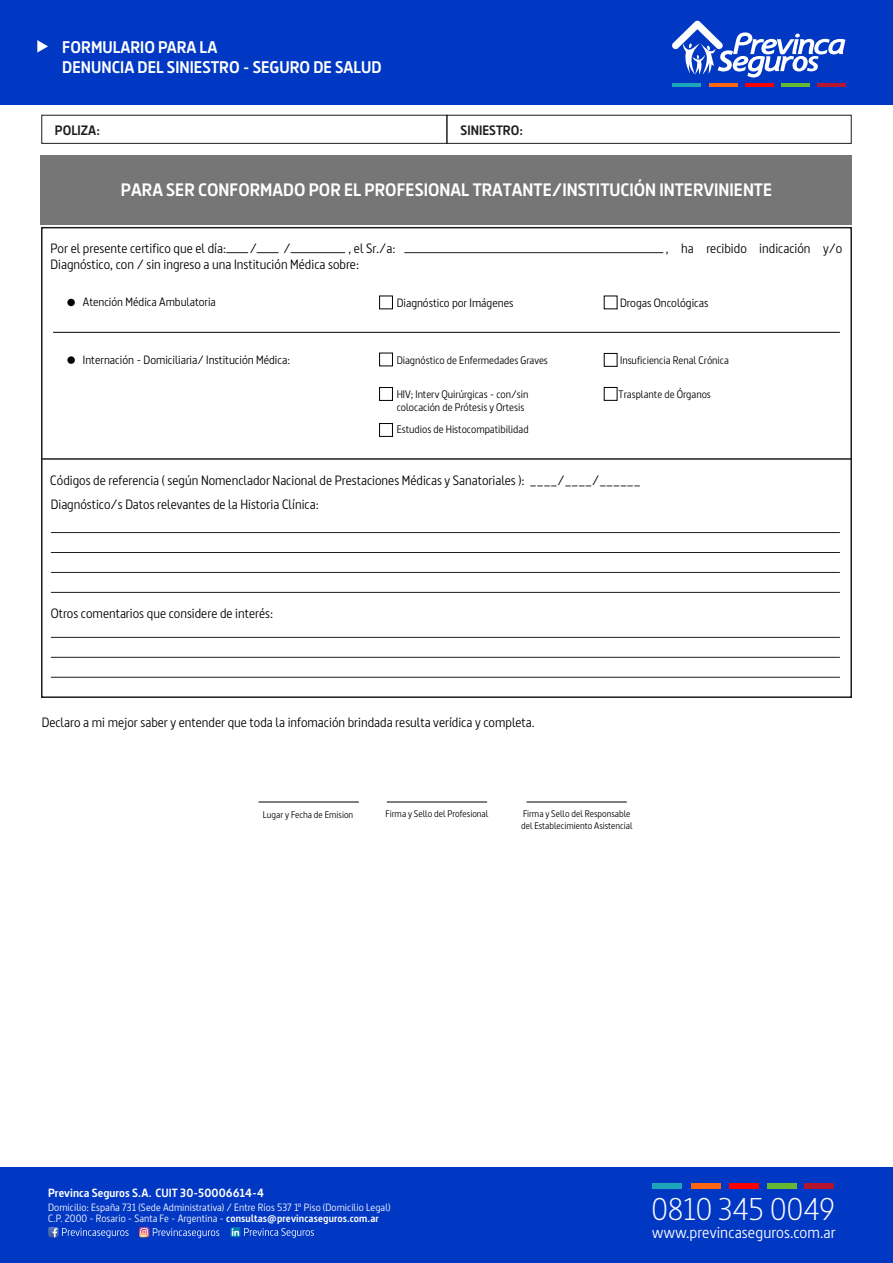
<style>
.page{position:relative;width:893px;height:1263px;background:#fff}
.page>*{position:absolute;margin:0;border:0;box-sizing:border-box;transform-origin:0 0}
.t1{font:300 31.35px "Dsignes";letter-spacing:-.005em;color:#fff}
.t2{font:700 18px "Dsignes";color:#fff}
.t3{font:700 16.8px/20.2px "Dsignes";color:#fff}
.t4{font:16.2px "Dsignes";letter-spacing:.005em;color:#fff}
.t5{font:700 13.65px "Dsignes";color:#1d1d1b}
.t6{font:13.5px/24px "Dsignes";color:#000}
.t7{font:12px "Dsignes";color:#000}
.t8{font:700 11.85px "Dsignes";letter-spacing:.005em;color:#fff}
.t9{font:10.95px/13px "Dsignes";color:#000}
.t10{font:10.5px/11.9px "Dsignes";letter-spacing:.005em;color:#fff}
.t11{font:9.6px/11.4px "Dsignes";color:#000}
.s1{font-weight:700}
</style>
<div class="page">
<div style="left:0;top:1168px;width:893px;height:95px;background:#0037c3"></div>
<div style="left:652px;top:1184px;width:30px;height:5px;background:#1da5ba"></div>
<div style="left:691px;top:1184px;width:30px;height:5px;background:#fc6612"></div>
<div style="left:729px;top:1184px;width:30px;height:5px;background:#fd0000"></div>
<div style="left:767px;top:1184px;width:30px;height:5px;background:#65b734"></div>
<div style="left:804px;top:1184px;width:30px;height:5px;background:#b31531"></div>
<svg style="left:139px;top:1227px;width:80px;height:11px"></svg>
<svg style="left:230px;top:1227px;width:10px;height:10px"></svg>
<svg style="left:232px;top:1228px;width:82px;height:10px"></svg>
<svg style="left:48px;top:1227px;width:81px;height:11px"></svg>
<div style="left:0;top:0;width:893px;height:105px;background:#0037c3"></div>
<svg style="left:672px;top:21px;width:173px;height:56px"></svg>
<hr style="left:672px;top:83px;width:28px;height:4px;background:#1aa7bc">
<hr style="left:709px;top:83px;width:28px;height:4px;background:#fe6612">
<hr style="left:745px;top:83px;width:28px;height:4px;background:#f00">
<hr style="left:781px;top:83px;width:28px;height:4px;background:#66b934">
<hr style="left:817px;top:83px;width:28px;height:4px;background:#b51632">
<svg style="left:37px;top:40px;width:11px;height:13px"></svg>
<div style="left:41px;top:155px;width:811px;height:70px;background:#767676"></div>
<div style="left:41px;top:227px;width:811px;height:471px;border:2px solid #1d1d1b"></div>
<hr style="left:258px;top:802px;width:101px;height:1px;background:#000">
<hr style="left:387px;top:802px;width:100px;height:1px;background:#000">
<hr style="left:526px;top:802px;width:101px;height:1px;background:#000">
<div style="left:67px;top:299px;width:8px;height:7px;background:#000;border-radius:50%"></div>
<div style="left:379px;top:296px;width:14px;height:13px;border:1px solid #000"></div>
<hr style="left:53px;top:332px;width:787px;height:1px;background:#000">
<div style="left:67px;top:356px;width:8px;height:8px;background:#000;border-radius:50%"></div>
<div style="left:379px;top:353px;width:14px;height:13px;border:1px solid #000"></div>
<div style="left:379px;top:387px;width:14px;height:14px;border:1px solid #000"></div>
<div style="left:379px;top:423px;width:14px;height:14px;border:1px solid #000"></div>
<div style="left:604px;top:353px;width:13px;height:13px;border:1px solid #000"></div>
<div style="left:604px;top:387px;width:13px;height:13px;border:1px solid #000"></div>
<svg style="left:226px;top:252px;width:22px;height:1px"></svg>
<svg style="left:257px;top:252px;width:22px;height:1px"></svg>
<hr style="left:291px;top:252px;width:54px;height:1px;background:#1d1d1b">
<hr style="left:404px;top:252px;width:259px;height:1px;background:#1d1d1b">
<hr style="left:41px;top:458px;width:811px;height:2px;background:#1d1d1b">
<hr style="left:51px;top:532px;width:789px;height:1px;background:#1d1d1b">
<hr style="left:51px;top:552px;width:789px;height:1px;background:#1d1d1b">
<hr style="left:51px;top:572px;width:789px;height:1px;background:#1d1d1b">
<hr style="left:51px;top:592px;width:789px;height:1px;background:#1d1d1b">
<hr style="left:51px;top:637px;width:789px;height:1px;background:#1d1d1b">
<hr style="left:51px;top:657px;width:789px;height:1px;background:#1d1d1b">
<hr style="left:51px;top:677px;width:789px;height:1px;background:#1d1d1b">
<div style="left:41px;top:115px;width:406px;height:29px;border:1px solid #1d1d1b"></div>
<div style="left:446px;top:115px;width:406px;height:29px;border:1px solid #1d1d1b"></div>
<p class="t3" style="left:62px;top:37px;width:321px">FORMULARIO PARA LA<br>DENUNCIA DEL SINIESTRO - SEGURO DE SALUD</p>
<p class="t5" style="left:55px;top:122px;width:46px">POLIZA:</p>
<p class="t5" style="left:461px;top:122px;width:64px">SINIESTRO:</p>
<h2 class="t2" style="left:121px;top:180px;width:653px">PARA SER CONFORMADO POR EL PROFESIONAL TRATANTE/INSTITUCIÓN INTERVINIENTE</h2>
<p class="t6" style="left:51px;top:236px;width:177px">Por el presente certifico que el día:</p>
<p class="t6" style="left:250px;top:236px;width:9px">/</p>
<p class="t6" style="left:283px;top:236px;width:9px">/</p>
<p class="t6" style="left:348px;top:236px;width:49px">, el Sr./a:</p>
<p class="t6" style="left:666px;top:236px;width:178px">, ha recibido indicación y/o</p>
<p class="t6" style="left:51px;top:252px;width:310px">Diagnóstico, con / sin ingreso a una Institución Médica sobre:</p>
<p class="t7" style="left:83px;top:295px;width:134px">Atención Médica Ambulatoria</p>
<p class="t7" style="left:397px;top:296px;width:118px">Diagnóstico por Imágenes</p>
<p class="t7" style="left:620px;top:296px;width:90px">Drogas Oncológicas</p>
<p class="t7" style="left:83px;top:353px;width:209px">Internación - Domiciliaria/ Institución Médica:</p>
<p class="t9" style="left:397px;top:353px;width:153px">Diagnóstico de Enfermedades Graves</p>
<p class="t9" style="left:397px;top:387px;width:133px">HIV; Interv Quirúrgicas - con/sin colocación de Prótesis y Ortesis</p>
<p class="t9" style="left:397px;top:423px;width:133px">Estudios de Histocompatibilidad</p>
<p class="t9" style="left:620px;top:353px;width:110px">Insuficiencia Renal Crónica</p>
<p class="t9" style="left:619px;top:388px;width:94px">Trasplante de Órganos</p>
<p class="t6" style="left:50px;top:468px;width:592px">Códigos de referencia ( según Nomenclador Nacional de Prestaciones Médicas y Sanatoriales ): ____/____/______<br>Diagnóstico/s Datos relevantes de la Historia Clínica:</p>
<p class="t6" style="left:51px;top:601px;width:224px">Otros comentarios que considere de interés:</p>
<p class="t6" style="left:42px;top:710px;width:494px">Declaro a mi mejor saber y entender que toda la infomación brindada resulta verídica y completa.</p>
<p class="t11" style="left:263px;top:809px;width:92px">Lugar y Fecha de Emision</p>
<p class="t11" style="left:386px;top:808px;width:104px">Firma y Sello del Profesional</p>
<p class="t11" style="left:521px;top:808px;width:113px">Firma y Sello del Responsable del Establecimiento Asistencial</p>
<p class="t8" style="left:48px;top:1186px;width:217px">Previnca Seguros S.A. CUIT 30-50006614-4</p>
<p class="t10" style="left:48px;top:1201px;width:344px">Domicilio: España 731 (Sede Administrativa) / Entre Ríos 537 1º Piso (Domicilio Legal)<br>C.P. 2000 - Rosario - Santa Fe - Argentina - <span class="s1">consultas@previncaseguros.com.ar</span></p>
<h1 class="t1" style="left:651px;top:1191px;width:185px">0810 345 0049</h1>
<p class="t4" style="left:652px;top:1223px;width:185px">www.previncaseguros.com.ar</p>
</div>
